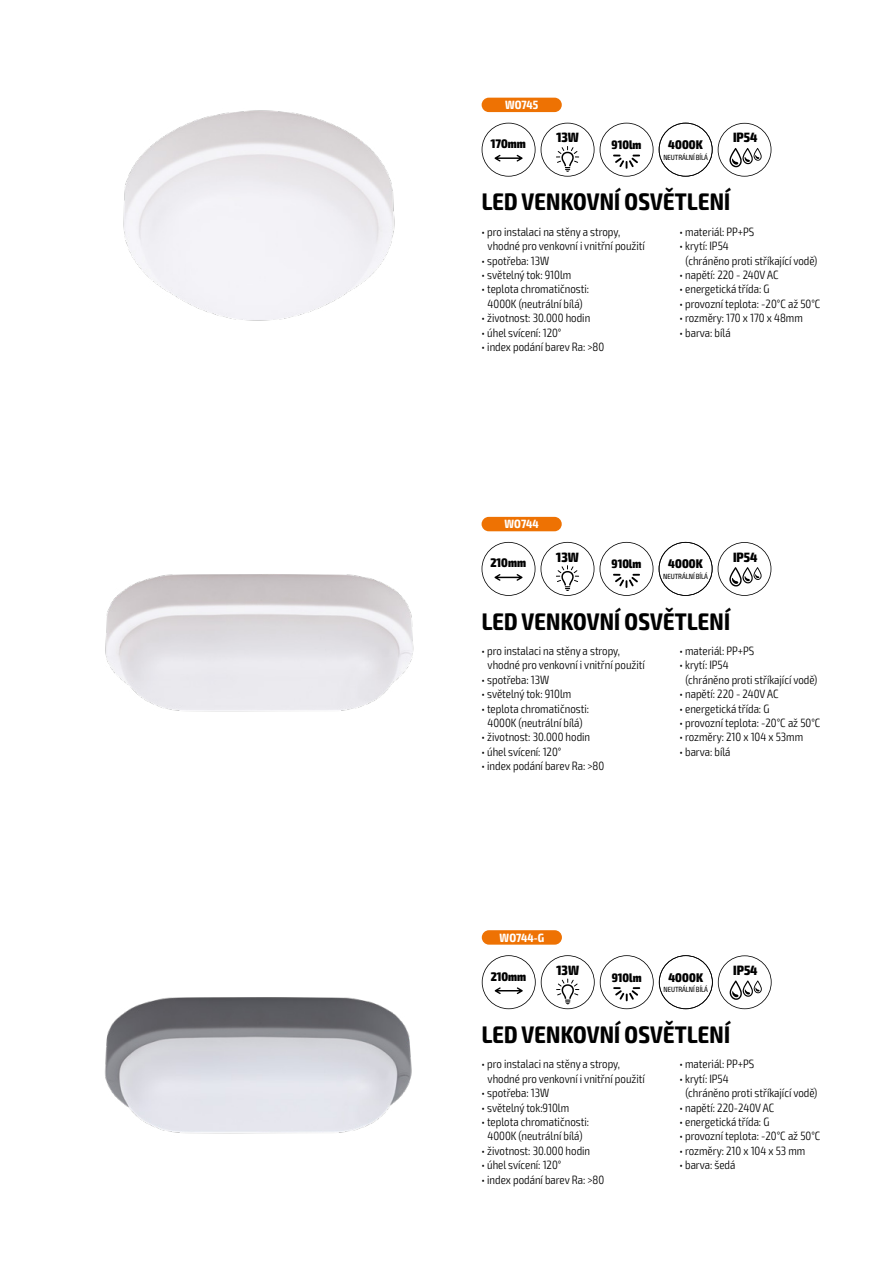
<style>
.page{position:relative;width:893px;height:1263px;background:#fff}
.page>*{position:absolute;margin:0;border:0;box-sizing:border-box;transform-origin:0 0}
.t1{font:700 condensed 24px "Exo 2";letter-spacing:.01em;color:#000}
.t2{font:800 condensed 13.5px "Exo 2";color:#000}
.t3{font:800 condensed 12.6px "Exo 2";letter-spacing:.01em;color:#000}
.t4{font:800 condensed 12.45px "Exo 2";color:#000}
.t5{font:800 condensed 12.3px "Exo 2";color:#000}
.t6{font:300 condensed 12px/14.4px "Exo 2";color:#000}
.t7{font:700 condensed 12px "Exo 2";letter-spacing:.005em;color:#fff}
.t8{font:condensed 7.5px "Exo 2";letter-spacing:-.01em;color:#000}
</style>
<div class="page">
<img style="left:105px;top:574px;width:309px;height:138px">
<svg style="left:541px;top:542px;width:53px;height:54px"></svg>
<svg style="left:600px;top:542px;width:53px;height:54px"></svg>
<div style="left:482px;top:517px;width:80px;height:14px;background:#ee7203;border-radius:7px"></div>
<svg style="left:482px;top:542px;width:53px;height:54px"></svg>
<svg style="left:718px;top:542px;width:53px;height:54px"></svg>
<svg style="left:659px;top:542px;width:53px;height:54px"></svg>
<img style="left:105px;top:997px;width:307px;height:137px">
<div style="left:482px;top:930px;width:80px;height:15px;background:#ee7203;border-radius:7px"></div>
<svg style="left:482px;top:955px;width:290px;height:54px"></svg>
<img style="left:123px;top:110px;width:272px;height:211px">
<svg style="left:541px;top:123px;width:53px;height:54px"></svg>
<svg style="left:600px;top:123px;width:53px;height:54px"></svg>
<div style="left:482px;top:98px;width:80px;height:14px;background:#ee7203;border-radius:7px"></div>
<svg style="left:482px;top:123px;width:53px;height:54px"></svg>
<svg style="left:659px;top:123px;width:112px;height:54px"></svg>
<p class="t7" style="left:505px;top:98px;width:35px">WO745</p>
<p class="t4" style="left:491px;top:136px;width:36px">170mm</p>
<p class="t2" style="left:556px;top:129px;width:24px">13W</p>
<p class="t5" style="left:612px;top:137px;width:31px">910lm</p>
<p class="t3" style="left:668px;top:137px;width:36px">4000K</p>
<p class="t8" style="left:663px;top:153px;width:46px">NEUTRÁLNÍ BÍLÁ</p>
<p class="t2" style="left:733px;top:129px;width:26px">IP54</p>
<h1 class="t1" style="left:482px;top:188px;width:250px">LED VENKOVNÍ OSVĚTLENÍ</h1>
<p class="t6" style="left:488px;top:225px;width:159px;text-indent:-6px">• pro instalaci na stěny a stropy, vhodné pro venkovní i vnitřní použití</p>
<p class="t6" style="left:482px;top:253px;width:69px">• spotřeba: 13W</p>
<p class="t6" style="left:482px;top:268px;width:91px">• světelný tok: 910lm</p>
<p class="t6" style="left:482px;top:282px;width:109px;text-align:center">• teplota chromatičnosti:<br>4000K (neutrální bílá)</p>
<p class="t6" style="left:482px;top:311px;width:110px">• životnost: 30.000 hodin</p>
<p class="t6" style="left:482px;top:325px;width:81px">• úhel svícení: 120°</p>
<p class="t6" style="left:482px;top:340px;width:124px">• index podání barev Ra: &gt;80</p>
<p class="t6" style="left:680px;top:225px;width:76px">• materiál: PP+PS</p>
<p class="t6" style="left:686px;top:239px;width:133px;text-indent:-6px">• krytí: IP54<br>(chráněno proti stříkající vodě)</p>
<p class="t6" style="left:680px;top:268px;width:101px">• napětí: 220 - 240V AC</p>
<p class="t6" style="left:680px;top:282px;width:91px">• energetická třída: G</p>
<p class="t6" style="left:680px;top:297px;width:142px">• provozní teplota: -20°C až 50°C</p>
<p class="t6" style="left:680px;top:311px;width:125px">• rozměry: 170 x 170 x 48mm</p>
<p class="t6" style="left:680px;top:325px;width:53px">• barva: bílá</p>
<p class="t7" style="left:505px;top:517px;width:36px">WO744</p>
<p class="t4" style="left:490px;top:555px;width:37px">210mm</p>
<p class="t2" style="left:556px;top:549px;width:24px">13W</p>
<p class="t5" style="left:611px;top:556px;width:31px">910lm</p>
<p class="t3" style="left:668px;top:556px;width:36px">4000K</p>
<p class="t8" style="left:663px;top:572px;width:46px">NEUTRÁLNÍ BÍLÁ</p>
<p class="t2" style="left:733px;top:549px;width:26px">IP54</p>
<h1 class="t1" style="left:482px;top:607px;width:250px">LED VENKOVNÍ OSVĚTLENÍ</h1>
<p class="t6" style="left:488px;top:644px;width:159px;text-indent:-6px">• pro instalaci na stěny a stropy, vhodné pro venkovní i vnitřní použití</p>
<p class="t6" style="left:482px;top:673px;width:69px">• spotřeba: 13W</p>
<p class="t6" style="left:482px;top:687px;width:91px">• světelný tok: 910lm</p>
<p class="t6" style="left:482px;top:701px;width:109px;text-align:center">• teplota chromatičnosti:<br>4000K (neutrální bílá)</p>
<p class="t6" style="left:482px;top:730px;width:110px">• životnost: 30.000 hodin</p>
<p class="t6" style="left:482px;top:745px;width:81px">• úhel svícení: 120°</p>
<p class="t6" style="left:482px;top:759px;width:124px">• index podání barev Ra: &gt;80</p>
<p class="t6" style="left:679px;top:644px;width:76px">• materiál: PP+PS</p>
<p class="t6" style="left:685px;top:658px;width:133px;text-indent:-6px">• krytí: IP54<br>(chráněno proti stříkající vodě)</p>
<p class="t6" style="left:679px;top:687px;width:101px">• napětí: 220 - 240V AC</p>
<p class="t6" style="left:679px;top:701px;width:91px">• energetická třída: G</p>
<p class="t6" style="left:679px;top:716px;width:142px">• provozní teplota: -20°C až 50°C</p>
<p class="t6" style="left:679px;top:730px;width:125px">• rozměry: 210 x 104 x 53mm</p>
<p class="t6" style="left:679px;top:745px;width:53px">• barva: bílá</p>
<p class="t7" style="left:500px;top:930px;width:46px">WO744-G</p>
<p class="t4" style="left:491px;top:969px;width:37px">210mm</p>
<p class="t2" style="left:556px;top:962px;width:24px">13W</p>
<p class="t5" style="left:612px;top:970px;width:31px">910lm</p>
<p class="t3" style="left:668px;top:969px;width:36px">4000K</p>
<p class="t8" style="left:663px;top:985px;width:46px">NEUTRÁLNÍ BÍLÁ</p>
<p class="t2" style="left:733px;top:962px;width:26px">IP54</p>
<h1 class="t1" style="left:482px;top:1020px;width:250px">LED VENKOVNÍ OSVĚTLENÍ</h1>
<p class="t6" style="left:488px;top:1057px;width:159px;text-indent:-6px">• pro instalaci na stěny a stropy, vhodné pro venkovní i vnitřní použití</p>
<p class="t6" style="left:482px;top:1086px;width:69px">• spotřeba: 13W</p>
<p class="t6" style="left:482px;top:1100px;width:89px">• světelný tok:910lm</p>
<p class="t6" style="left:482px;top:1115px;width:109px;text-align:center">• teplota chromatičnosti:<br>4000K (neutrální bílá)</p>
<p class="t6" style="left:482px;top:1144px;width:110px">• životnost: 30.000 hodin</p>
<p class="t6" style="left:482px;top:1158px;width:81px">• úhel svícení: 120°</p>
<p class="t6" style="left:482px;top:1172px;width:124px">• index podání barev Ra: &gt;80</p>
<p class="t6" style="left:679px;top:1057px;width:76px">• materiál: PP+PS</p>
<p class="t6" style="left:685px;top:1072px;width:133px;text-indent:-6px">• krytí: IP54<br>(chráněno proti stříkající vodě)</p>
<p class="t6" style="left:679px;top:1100px;width:96px">• napětí: 220-240V AC</p>
<p class="t6" style="left:679px;top:1115px;width:91px">• energetická třída: G</p>
<p class="t6" style="left:679px;top:1129px;width:142px">• provozní teplota: -20°C až 50°C</p>
<p class="t6" style="left:679px;top:1144px;width:127px">• rozměry: 210 x 104 x 53 mm</p>
<p class="t6" style="left:679px;top:1158px;width:57px">• barva: šedá</p>
</div>
